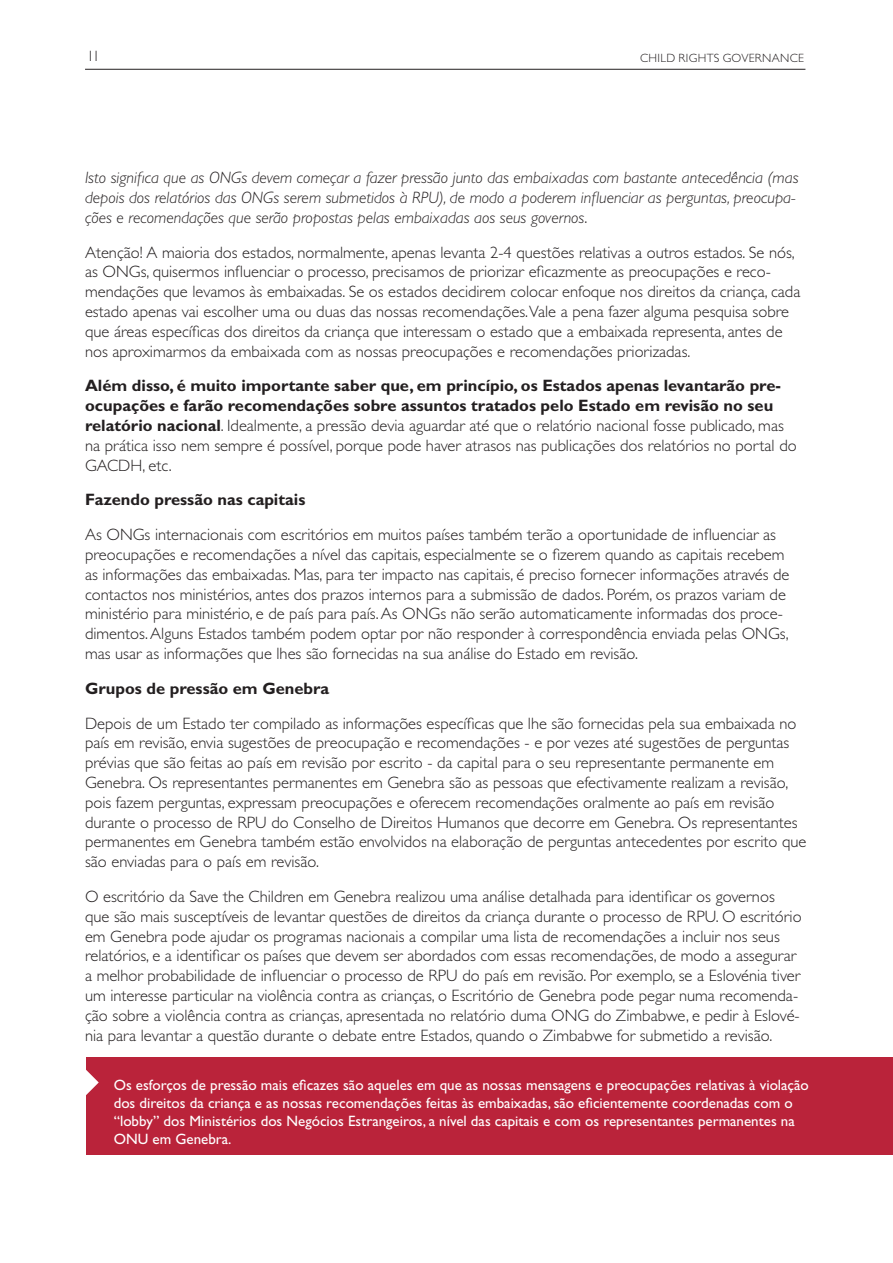
<style>
.page{position:relative;width:893px;height:1263px;background:#fff}
.page>*{position:absolute;margin:0;border:0;box-sizing:border-box;transform-origin:0 0}
.t1{font:300 16.5px/19.8px "Gill Sans Std";color:#231f20}
.t2{font:italic 300 16.5px/19.8px "Gill Sans Std";color:#231f20}
.t3{font:700 16.5px "Gill Sans Std";color:#231f20}
.t4{font:15px/18px "Gill Sans Std";color:#fff}
.t5{font:300 15px "Gill Sans Std";color:#231f20}
.t6{font:300 12px "Gill Sans Std";letter-spacing:.025em;color:#231f20}
.s1{font-style:normal}
.s2{font-weight:700}
</style>
<div class="page">
<hr style="left:85px;top:69px;width:720px;height:1px;background:#231f20">
<div style="left:86px;top:1057px;width:806px;height:98px;background:#ba233a"></div>
<svg style="left:86px;top:1070px;width:13px;height:25px"></svg>
<p class="t5" style="left:87px;top:48px;width:15px">11</p>
<p class="t6" style="left:640px;top:51px;width:165px">Child Rig hts Governance</p>
<p class="t2" style="left:85px;top:168px;width:715px">Isto significa que as ONGs devem começar a fazer pressão junto das embaixadas com bastante antecedência (mas depois dos relatórios das ONGs serem submetidos à RPU), de modo a poderem influenciar as perguntas, preocupa&shy;ções e recomendações que serão propostas pelas embaixadas aos seus governos<span class="s1">.</span></p>
<p class="t1" style="left:85px;top:242px;width:717px">Atenção! A maioria dos estados, normalmente, apenas levanta 2-4 questões relativas a outros estados. Se nós, as ON Gs, quisermos influenciar o processo, precisamos de priorizar eficazmente as preocupações e reco&shy;mendações que levamos às embaixadas. Se os estados decidirem colocar enfoque nos direitos da criança, cada estado apenas vai escolher uma ou duas das nossas recomendações.Vale a pena fazer alguma pesquisa sobre que áreas específicas dos direitos da criança que interessam o estado que a embaixada representa, antes de nos aproximarmos da embaixada com as nossas preocupações e recomendações priorizadas.</p>
<p class="t1" style="left:85px;top:376px;width:713px"><span class="s2">Além disso, é muito importante saber que, em princípio, os Estados apenas levantarão pre&shy;ocupações e farão recomendações sobre assuntos tratados pelo Estado em revisão no seu relatório nacional</span>. Idealmente, a pressão devia aguardar até que o relatório nacional fosse publicado, mas na prática isso nem sempre é possível, porque pode haver atrasos nas publicações dos relatórios no portal do GACDH , etc.</p>
<p class="t3" style="left:85px;top:490px;width:222px">Fazendo pressão nas capitais</p>
<p class="t1" style="left:85px;top:525px;width:706px">As ON Gs internacionais com escritórios em muitos países também terão a oportunidade de influenciar as preocupações e recomendações a nível das capitais, especialmente se o fizerem quando as capitais recebem as informações das embaixadas. Mas, para ter impacto nas capitais, é preciso fornecer informações através de contactos nos ministérios, antes dos prazos internos para a submissão de dados. Porém, os prazos variam de ministério para ministério, e de país para país. As ON Gs não serão automaticamente informadas dos proce&shy;dimentos. Alguns Estados também podem optar por não responder à correspondência enviada pelas ON Gs, mas usar as informações que lhes são fornecidas na sua análise do Estado em revisão.</p>
<p class="t3" style="left:85px;top:678px;width:246px">Grupos de pressão em Genebra</p>
<p class="t1" style="left:85px;top:713px;width:723px">Depois de um Estado ter compilado as informações específicas que lhe são fornecidas pela sua embaixada no país em revisão, envia sugestões de preocupação e recomendações - e por vezes até sugestões de perguntas prévias que são feitas ao país em revisão por escrito - da capital para o seu representante permanente em Genebra. Os representantes permanentes em Genebra são as pessoas que efectivamente realizam a revisão, pois fazem perguntas, expressam preocupações e oferecem recomendações oralmente ao país em revisão durante o processo de RPU do Conselho de Direitos H umanos que decorre em Genebra. Os representantes permanentes em Genebra também estão envolvidos na elaboração de perguntas antecedentes por escrito que são enviadas para o país em revisão.</p>
<p class="t1" style="left:85px;top:887px;width:718px">O escritório da Save the Children em Genebra realizou uma análise detalhada para identificar os governos que são mais susceptíveis de levantar questões de direitos da criança durante o processo de RPU. O escritório em Genebra pode ajudar os programas nacionais a compilar uma lista de recomendações a incluir nos seus relatórios, e a identificar os países que devem ser abordados com essas recomendações, de modo a assegurar a melhor probabilidade de influenciar o processo de RPU do país em revisão. Por exemplo, se a Eslovénia tiver um interesse particular na violência contra as crianças, o Escritório de Genebra pode pegar numa recomenda&shy;ção sobre a violência contra as crianças, apresentada no relatório duma ON G do Zimbabwe, e pedir à Eslové&shy;nia para levantar a questão durante o debate entre Estados, quando o Zimbabwe for submetido a revisão.</p>
<p class="t4" style="left:114px;top:1076px;width:697px">Os esforços de pressão mais eficazes são aqueles em que as nossas mensagens e preocupações relativas à violação dos direitos da criança e as nossas recomendações feitas às embaixadas, são eficientemente coordenadas com o “lobby” dos Ministérios dos Negócios Estrangeiros, a nível das capitais e com os representantes permanentes na ONU em Genebra.</p>
</div>
